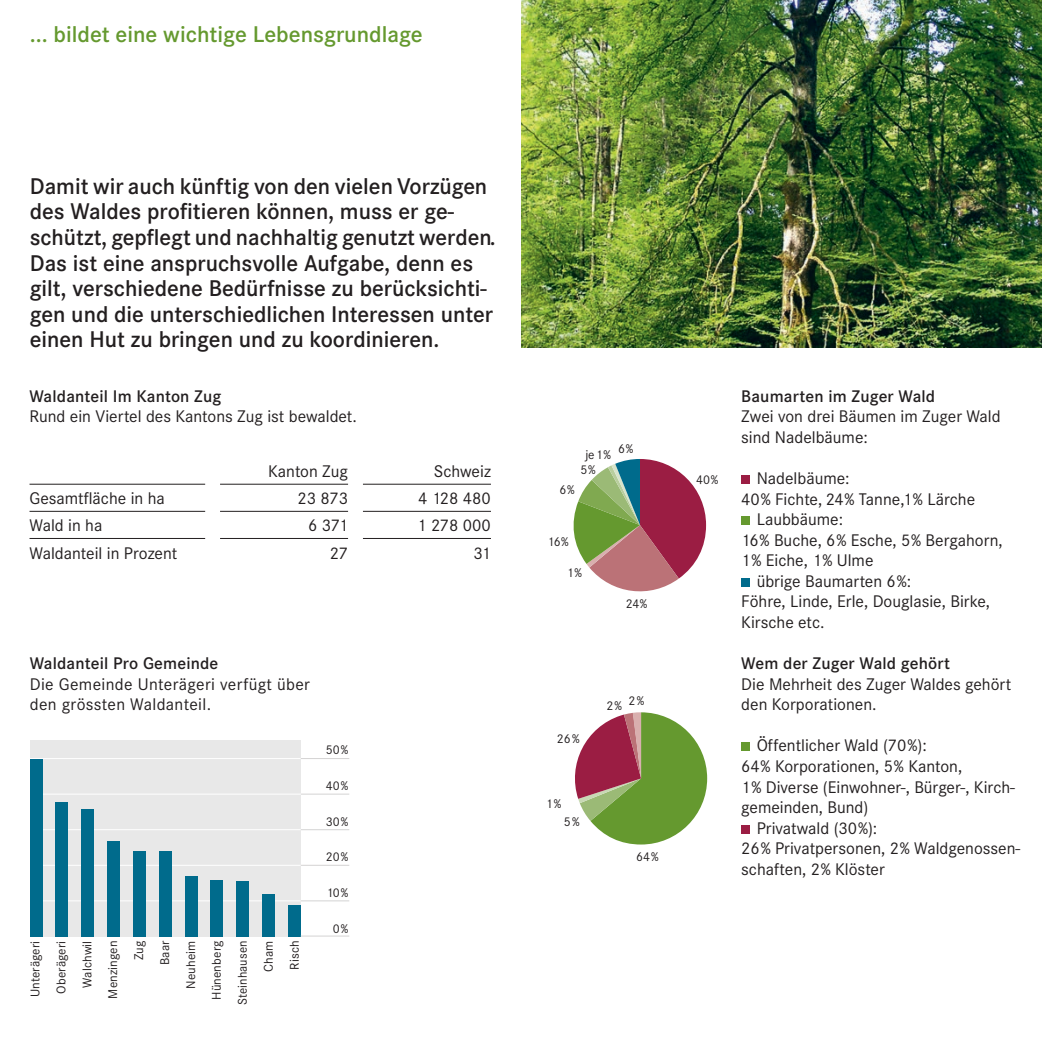
<style>
.page{position:relative;width:1042px;height:1042px;background:#fff}
.page>*{position:absolute;margin:0;border:0;box-sizing:border-box;transform-origin:0 0}
.t1{font:600 23.62px/25.6px "Corporate S";color:#231f20}
.t2{font:600 23.62px "Corporate S";color:#65992f}
.t3{font:17.5px/20.7px "Corporate S";color:#231f20}
.t4{font:600 17.5px "Corporate S";letter-spacing:.01em;color:#231f20}
.t5{font:17.5px/20.7px "Corporate S";letter-spacing:.02em;color:#231f20}
.t6{font:13.12px/25.9px "Corporate S";letter-spacing:.01em;color:#231f20;text-align:right}
</style>
<div class="page">
<div style="left:30px;top:740px;width:271px;height:196px;background:#e8e8e8"></div>
<div style="left:741px;top:475px;width:9px;height:9px;background:#9b1d43"></div>
<div style="left:741px;top:516px;width:9px;height:9px;background:#65992f"></div>
<div style="left:741px;top:578px;width:9px;height:9px;background:#006b8c"></div>
<div style="left:741px;top:742px;width:9px;height:9px;background:#65992f"></div>
<div style="left:741px;top:825px;width:9px;height:8px;background:#9b1d43"></div>
<svg style="left:575px;top:712px;width:132px;height:132px"></svg>
<svg style="left:573px;top:459px;width:133px;height:133px"></svg>
<hr style="left:30px;top:484px;width:175px;height:1px;background:#231f20">
<hr style="left:30px;top:511px;width:175px;height:1px;background:#231f20">
<hr style="left:30px;top:538px;width:175px;height:1px;background:#231f20">
<hr style="left:220px;top:484px;width:128px;height:1px;background:#231f20">
<hr style="left:220px;top:511px;width:128px;height:1px;background:#231f20">
<hr style="left:220px;top:538px;width:128px;height:1px;background:#231f20">
<hr style="left:363px;top:484px;width:128px;height:1px;background:#231f20">
<hr style="left:363px;top:511px;width:128px;height:1px;background:#231f20">
<hr style="left:363px;top:538px;width:128px;height:1px;background:#231f20">
<hr style="left:30px;top:758px;width:319px;height:1px;background:#fff">
<hr style="left:31px;top:793px;width:318px;height:1px;background:#fff">
<hr style="left:30px;top:829px;width:319px;height:1px;background:#fff">
<hr style="left:30px;top:865px;width:319px;height:1px;background:#fff">
<hr style="left:29px;top:900px;width:319px;height:1px;background:#fff">
<hr style="left:301px;top:758px;width:48px;height:1px;background:#d4d3d3">
<hr style="left:301px;top:793px;width:48px;height:1px;background:#d4d3d3">
<hr style="left:301px;top:829px;width:48px;height:1px;background:#d4d3d3">
<hr style="left:301px;top:865px;width:48px;height:1px;background:#d4d3d3">
<hr style="left:301px;top:900px;width:48px;height:1px;background:#d4d3d3">
<div style="left:30px;top:758px;width:13px;height:178px;background:#006b8c"></div>
<div style="left:56px;top:802px;width:12px;height:134px;background:#006b8c"></div>
<div style="left:81px;top:809px;width:13px;height:127px;background:#006b8c"></div>
<div style="left:107px;top:840px;width:13px;height:96px;background:#006b8c"></div>
<div style="left:133px;top:851px;width:13px;height:85px;background:#006b8c"></div>
<div style="left:159px;top:851px;width:13px;height:85px;background:#006b8c"></div>
<div style="left:185px;top:876px;width:12px;height:60px;background:#006b8c"></div>
<div style="left:210px;top:880px;width:13px;height:56px;background:#006b8c"></div>
<div style="left:236px;top:881px;width:13px;height:55px;background:#006b8c"></div>
<div style="left:262px;top:894px;width:13px;height:42px;background:#006b8c"></div>
<div style="left:288px;top:905px;width:13px;height:31px;background:#006b8c"></div>
<img style="left:521px;top:0;width:521px;height:347px">
<hr style="left:301px;top:935px;width:48px;height:1px;background:#d4d3d3">
<h1 class="t2" style="left:30px;top:21px;width:394px">... bildet eine wichtige Lebensgrundlage</h1>
<p class="t1" style="left:30px;top:173px;width:467px">Damit wir auch künftig von den vielen Vorzügen des Waldes profitieren können, muss er ge&shy;schützt, gepflegt und nachhaltig genutzt werden.<br>Das ist eine anspruchsvolle Aufgabe, denn es gilt, verschiedene Bedürfnisse zu berücksichti&shy;gen und die unterschiedlichen Interessen unter einen Hut zu bringen und zu koordinieren.</p>
<p class="t4" style="left:30px;top:386px;width:193px">Waldanteil Im Kanton Zug</p>
<p class="t3" style="left:30px;top:406px;width:329px">Rund ein Viertel des Kantons Zug ist bewaldet.</p>
<p class="t3" style="left:268px;top:461px;width:81px">Kanton Zug</p>
<p class="t3" style="left:434px;top:461px;width:59px">Schweiz</p>
<p class="t3" style="left:30px;top:488px;width:137px">Gesamtfläche in ha</p>
<p class="t3" style="left:298px;top:488px;width:52px">23 873</p>
<p class="t3" style="left:418px;top:488px;width:74px">4 128 480</p>
<p class="t3" style="left:30px;top:515px;width:74px">Wald in ha</p>
<p class="t3" style="left:308px;top:515px;width:41px">6 371</p>
<p class="t3" style="left:417px;top:515px;width:75px">1 278 000</p>
<p class="t3" style="left:30px;top:542px;width:149px">Waldanteil in Prozent</p>
<p class="t3" style="left:330px;top:542px;width:20px">27</p>
<p class="t3" style="left:474px;top:542px;width:19px">31</p>
<p class="t4" style="left:30px;top:653px;width:190px">Waldanteil Pro Gemeinde</p>
<p class="t5" style="left:30px;top:674px;width:282px">Die Gemeinde Unterägeri verfügt über den grössten Waldanteil.</p>
<p class="t6" style="left:22px;top:1005px;width:66px;rotate:-90deg">Unterägeri<br>Oberägeri<br>Walchwil<br>Menzingen<br>Zug<br>Baar<br>Neuheim<br>Hünenberg<br>Steinhausen<br>Cham<br>Risch</p>
<p class="t6" style="left:326px;top:737px;width:24px">50%</p>
<p class="t6" style="left:326px;top:772px;width:24px">40%</p>
<p class="t6" style="left:326px;top:808px;width:24px">30%</p>
<p class="t6" style="left:326px;top:844px;width:24px">20%</p>
<p class="t6" style="left:326px;top:880px;width:23px">10%</p>
<p class="t6" style="left:333px;top:915px;width:17px">0%</p>
<p class="t6" style="left:585px;top:442px;width:27px">je1%</p>
<p class="t6" style="left:580px;top:457px;width:17px">5%</p>
<p class="t6" style="left:559px;top:477px;width:17px">6%</p>
<p class="t6" style="left:618px;top:435px;width:17px">6%</p>
<p class="t6" style="left:547px;top:529px;width:23px">16%</p>
<p class="t6" style="left:567px;top:560px;width:17px">1%</p>
<p class="t6" style="left:626px;top:590px;width:23px">24%</p>
<p class="t6" style="left:557px;top:726px;width:24px">26 %</p>
<p class="t6" style="left:546px;top:791px;width:17px">1 %</p>
<p class="t6" style="left:564px;top:809px;width:17px">5 %</p>
<p class="t6" style="left:606px;top:690px;width:39px">2 % 2 %</p>
<p class="t6" style="left:636px;top:844px;width:24px">64 %</p>
<p class="t6" style="left:696px;top:466px;width:24px">40%</p>
<p class="t4" style="left:741px;top:386px;width:195px">Baumarten im Zuger Wald</p>
<p class="t3" style="left:741px;top:406px;width:261px">Zwei von drei Bäumen im Zuger Wald sind Nadelbäume:</p>
<p class="t3" style="left:756px;top:468px;width:95px">Nadelbäume:</p>
<p class="t3" style="left:741px;top:488px;width:235px">40% Fichte, 24% Tanne,1% Lärche</p>
<p class="t3" style="left:756px;top:509px;width:88px">Laubbäume:</p>
<p class="t3" style="left:741px;top:530px;width:263px">16% Buche, 6% Esche, 5% Bergahorn,</p>
<p class="t3" style="left:741px;top:550px;width:134px">1% Eiche, 1% Ulme</p>
<p class="t3" style="left:756px;top:571px;width:156px">übrige Baumarten 6%:</p>
<p class="t3" style="left:741px;top:591px;width:250px">Föhre, Linde, Erle, Douglasie, Birke,</p>
<p class="t3" style="left:741px;top:612px;width:85px">Kirsche etc.</p>
<p class="t4" style="left:741px;top:653px;width:210px">Wem der Zuger Wald gehört</p>
<p class="t3" style="left:741px;top:674px;width:271px">Die Mehrheit des Zuger Waldes gehört den Korporationen.</p>
<p class="t3" style="left:756px;top:735px;width:172px">Öffentlicher Wald (70%):</p>
<p class="t3" style="left:741px;top:756px;width:222px">64% Korporationen, 5% Kanton,</p>
<p class="t3" style="left:741px;top:776px;width:275px">1% Diverse (Einwohner-, Bürger-, Kirch-</p>
<p class="t3" style="left:741px;top:797px;width:129px">gemeinden, Bund)</p>
<p class="t3" style="left:756px;top:817px;width:122px">Privatwald (30%):</p>
<p class="t3" style="left:741px;top:838px;width:280px">26% Privatpersonen, 2% Waldgenossen-</p>
<p class="t3" style="left:741px;top:859px;width:145px">schaften, 2% Klöster</p>
</div>
